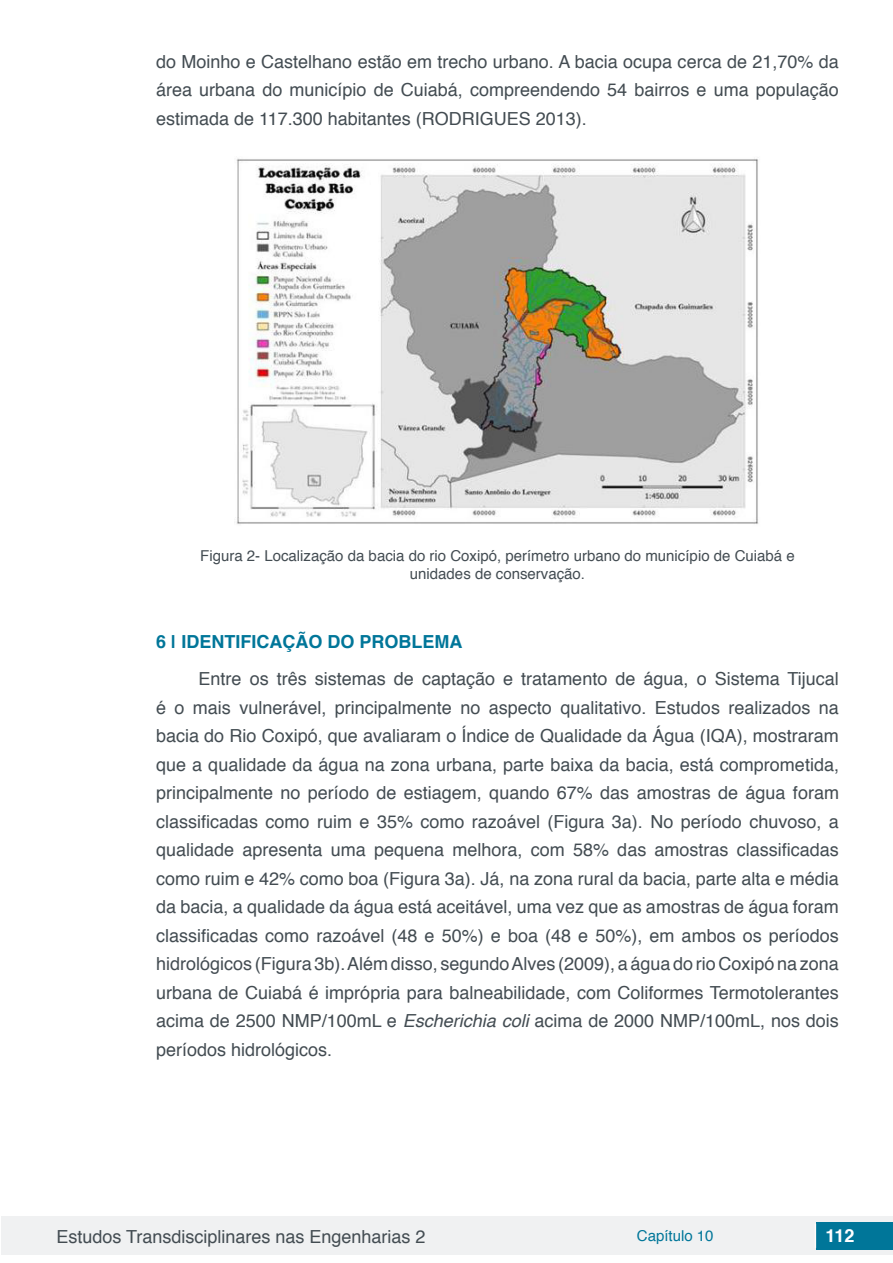
<style>
.page{position:relative;width:893px;height:1263px;background:#fff}
.page>*{position:absolute;margin:0;border:0;box-sizing:border-box;transform-origin:0 0}
.t1{font:18px/28.5px "Helvetica";color:#434c52;text-align:justify}
.t2{font:700 18px "Helvetica";color:#007699}
.t3{font:700 18px "Helvetica";color:#fff}
.t4{font:15px/18px "Helvetica";color:#434c52;text-align:center}
.t5{font:15px "Helvetica";color:#007699}
.s1{font-style:italic}
</style>
<div class="page">
<div style="left:1px;top:1216px;width:891px;height:38px;background:#f0f1f2"></div>
<div style="left:816px;top:1222px;width:77px;height:27px;background:#007699"></div>
<svg style="left:815px;top:1224px;width:1px;height:24px"></svg>
<img style="left:236px;top:158px;width:523px;height:366px">
<p class="t1" style="left:156px;top:47px;width:684px">do Moinho e Castelhano estão em trecho urbano. A bacia ocupa cerca de 21,70% da área urbana do município de Cuiabá, compreendendo 54 bairros e uma população estimada de 117.300 habitantes (RODRIGUES 2013).</p>
<p class="t4" style="left:200px;top:547px;width:596px">Figura 2- Localização da bacia do rio Coxipó, perímetro urbano do município de Cuiabá e unidades de conservação.</p>
<p class="t2" style="left:156px;top:627px;width:308px">6 | IDENTIFICAÇÃO DO PROBLEMA</p>
<p class="t1" style="left:156px;top:665px;width:684px;text-indent:43px">Entre os três sistemas de captação e tratamento de água, o Sistema Tijucal é o mais vulnerável, principalmente no aspecto qualitativo. Estudos realizados na bacia do Rio Coxipó, que avaliaram o Índice de Qualidade da Água (IQA), mostraram que a qualidade da água na zona urbana, parte baixa da bacia, está comprometida, principalmente no período de estiagem, quando 67% das amostras de água foram classificadas como ruim e 35% como razoável (Figura 3a). No período chuvoso, a qualidade apresenta uma pequena melhora, com 58% das amostras classificadas como ruim e 42% como boa (Figura 3a). Já, na zona rural da bacia, parte alta e média da bacia, a qualidade da água está aceitável, uma vez que as amostras de água foram classificadas como razoável (48 e 50%) e boa (48 e 50%), em ambos os períodos hidrológicos (Figura 3b). Além disso, segundo Alves (2009), a água do rio Coxipó na zona urbana de Cuiabá é imprópria para balneabilidade, com Coliformes Termotolerantes acima de 2500 NMP/100mL e <span class="s1">Escherichia coli</span> acima de 2000 NMP/100mL, nos dois períodos hidrológicos.</p>
<p class="t1" style="left:56px;top:1223px;width:371px">Estudos Transdisciplinares nas Engenharias 2</p>
<p class="t5" style="left:637px;top:1224px;width:78px">Capítulo 10</p>
<p class="t3" style="left:825px;top:1221px;width:31px">112</p>
</div>
